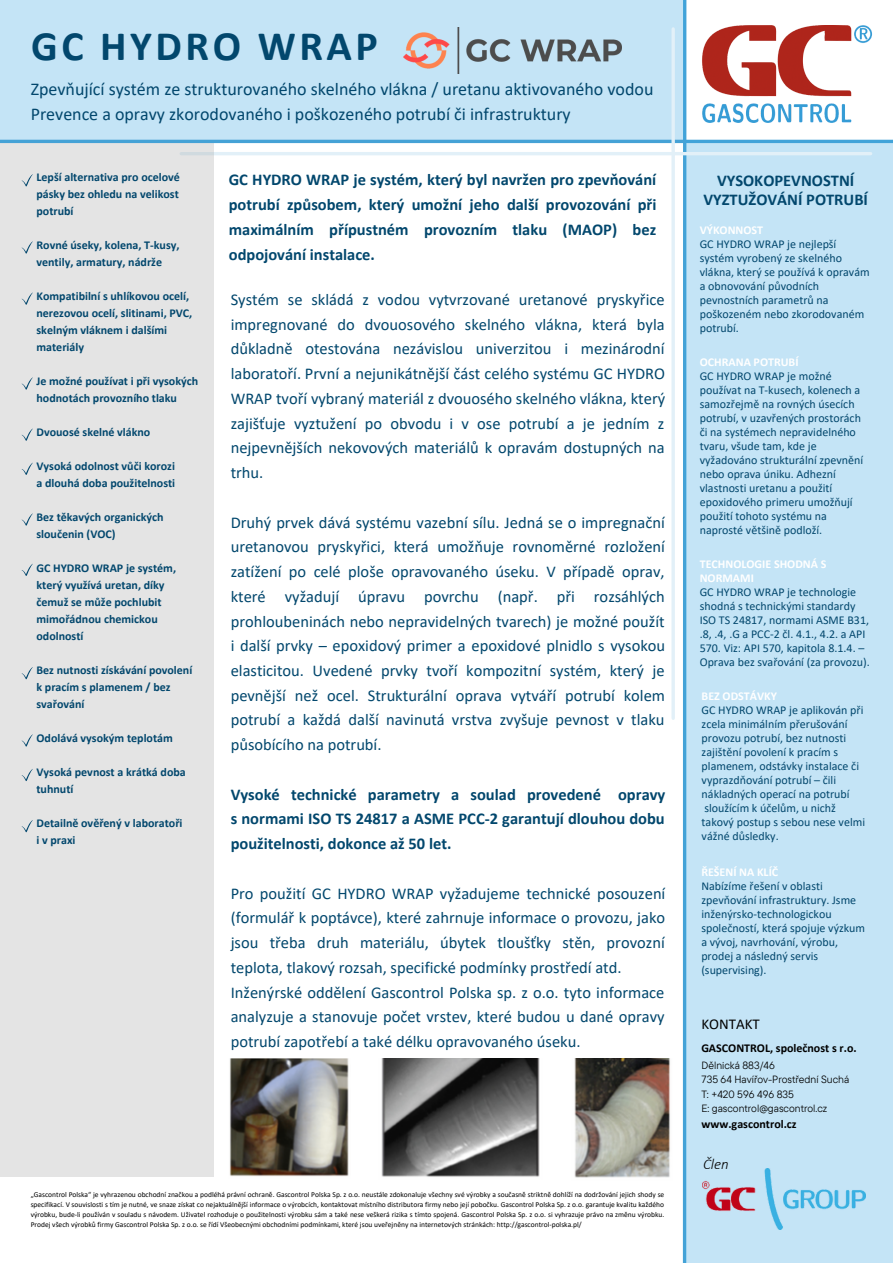
<style>
.page{position:relative;width:893px;height:1264px;background:#fff}
.page>*{position:absolute;margin:0;border:0;box-sizing:border-box;transform-origin:0 0}
.t1{font:700 42px "Calibri";letter-spacing:.085em;color:#02476d}
.t2{font:18px "Calibri";color:#02476d}
.t3{font:16.5px/24.8px "Calibri";color:#02476d;text-align:justify}
.t4{font:700 16.5px/24.8px "Calibri";color:#02476d;text-align:justify}
.t5{font:15px "Calibri";color:#000}
.t6{font:italic 300 15px "Calibri";color:#000}
.t7{font:12px/14px "Calibri";color:#02476d}
.t8{font:700 12px/17px "Calibri";color:#02476d}
.t9{font:700 12px "Calibri";color:#fff}
.t10{font:700 12px "Calibri";color:#000}
.t11{font:10.5px "TT Commons Pro";color:#000}
.t12{font:7.5px/10.1px "Calibri";color:#000;text-align:justify}
.s1{font-weight:700;color:#fff}
</style>
<div class="page">
<svg style="left:682px;top:0;width:4px;height:1262px;fill:#45a2d6"></svg>
<div style="left:0;top:0;width:685px;height:140px;background:#c4e4f6"></div>
<hr style="left:0;top:140px;width:892px;height:3px;background:#45a2d6">
<img style="left:702px;top:26px;width:170px;height:96px">
<div style="left:685px;top:140px;width:207px;height:1122px;background:#c4e4f6"></div>
<hr style="left:181px;top:152px;width:689px;height:3px;background:#e2f0f8">
<hr style="left:671px;top:29px;width:3px;height:689px;background:#e2f0f8">
<img style="left:403px;top:28px;width:218px;height:46px">
<div style="left:0;top:143px;width:214px;height:1033px;background:#e4e4e4"></div>
<svg style="left:22px;top:820px;width:11px;height:12px"></svg>
<svg style="left:22px;top:769px;width:11px;height:12px"></svg>
<svg style="left:22px;top:734px;width:11px;height:12px"></svg>
<svg style="left:22px;top:667px;width:11px;height:12px"></svg>
<svg style="left:22px;top:563px;width:11px;height:13px"></svg>
<svg style="left:22px;top:513px;width:11px;height:13px"></svg>
<svg style="left:22px;top:462px;width:11px;height:13px"></svg>
<svg style="left:22px;top:428px;width:11px;height:13px"></svg>
<svg style="left:22px;top:377px;width:11px;height:13px"></svg>
<svg style="left:22px;top:292px;width:11px;height:13px"></svg>
<svg style="left:22px;top:241px;width:11px;height:13px"></svg>
<svg style="left:22px;top:174px;width:11px;height:12px"></svg>
<img style="left:230px;top:1058px;width:440px;height:120px">
<img style="left:702px;top:1168px;width:163px;height:61px">
<p class="t1" style="left:31px;top:28px;width:348px">GC HYDRO WRAP</p>
<p class="t2" style="left:31px;top:82px;width:624px">Zpevňující systém ze strukturovaného skelného vlákna / uretanu aktivovaného vodou</p>
<p class="t2" style="left:31px;top:106px;width:541px">Prevence a opravy zkorodovaného i poškozeného potrubí či infrastruktury</p>
<p class="t8" style="left:36px;top:170px;width:145px;text-align:justify">Lepší alternativa pro ocelové pásky bez ohledu na velikost potrubí</p>
<p class="t8" style="left:36px;top:238px;width:145px">Rovné úseky, kolena, T-kusy, ventily, armatury, nádrže</p>
<p class="t8" style="left:36px;top:289px;width:157px">Kompatibilní s uhlíkovou ocelí, nerezovou ocelí, slitinami, PVC, skelným vláknem i dalšími materiály</p>
<p class="t8" style="left:36px;top:374px;width:163px">Je možné používat i při vysokých hodnotách provozního tlaku</p>
<p class="t8" style="left:36px;top:425px;width:115px">Dvouosé skelné vlákno</p>
<p class="t8" style="left:36px;top:459px;width:140px">Vysoká odolnost vůči korozi</p>
<p class="t8" style="left:36px;top:476px;width:140px">a dlouhá doba použitelnosti</p>
<p class="t8" style="left:36px;top:510px;width:129px">Bez těkavých organických sloučenin (VOC)</p>
<p class="t8" style="left:36px;top:561px;width:141px">GC HYDRO WRAP je systém, který využívá uretan, díky čemuž se může pochlubit mimořádnou chemickou odolností</p>
<p class="t8" style="left:36px;top:663px;width:157px">Bez nutnosti získávání povolení k pracím s plamenem / bez svařování</p>
<p class="t8" style="left:36px;top:730px;width:138px">Odolává vysokým teplotám</p>
<p class="t8" style="left:36px;top:764px;width:151px">Vysoká pevnost a krátká doba tuhnutí</p>
<p class="t8" style="left:36px;top:815px;width:147px">Detailně ověřený v laboratoři</p>
<p class="t8" style="left:36px;top:832px;width:41px">i v praxi</p>
<p class="t4" style="left:229px;top:169px;width:429px">GC HYDRO WRAP je systém, který byl navržen pro zpevňování potrubí způsobem, který umožní jeho další provozování při maximálním přípustném provozním tlaku (MAOP) bez odpojování instalace.</p>
<p class="t3" style="left:231px;top:288px;width:436px">Systém se skládá z vodou vytvrzované uretanové pryskyřice impregnované do dvouosového skelného vlákna, která byla důkladně otestována nezávislou univerzitou i mezinárodní laboratoří. První a nejunikátnější část celého systému GC HYDRO WRAP tvoří vybraný materiál z dvouosého skelného vlákna, který zajišťuje vyztužení po obvodu i v ose potrubí a je jedním z nejpevnějších nekovových materiálů k opravám dostupných na trhu.</p>
<p class="t3" style="left:231px;top:511px;width:436px">Druhý prvek dává systému vazební sílu. Jedná se o impregnační uretanovou pryskyřici, která umožňuje rovnoměrné rozložení zatížení po celé ploše opravovaného úseku. V případě oprav, které vyžadují úpravu povrchu (např. při rozsáhlých prohloubeninách nebo nepravidelných tvarech) je možné použít i další prvky – epoxidový primer a epoxidové plnidlo s vysokou elasticitou. Uvedené prvky tvoří kompozitní systém, který je pevnější než ocel. Strukturální oprava vytváří potrubí kolem potrubí a každá další navinutá vrstva zvyšuje pevnost v tlaku působícího na potrubí.</p>
<p class="t4" style="left:231px;top:783px;width:436px">Vysoké technické parametry a soulad provedené opravy s normami ISO TS 24817 a ASME PCC-2 garantují dlouhou dobu použitelnosti, dokonce až 50 let.</p>
<p class="t3" style="left:231px;top:882px;width:436px">Pro použití GC HYDRO WRAP vyžadujeme technické posouzení (formulář k poptávce), které zahrnuje informace o provozu, jako jsou třeba druh materiálu, úbytek tloušťky stěn, provozní teplota, tlakový rozsah, specifické podmínky prostředí atd.</p>
<p class="t3" style="left:231px;top:981px;width:435px">Inženýrské oddělení Gascontrol Polska sp. z o.o. tyto informace analyzuje a stanovuje počet vrstev, které budou u dané opravy potrubí zapotřebí a také délku opravovaného úseku.</p>
<p class="t12" style="left:31px;top:1190px;width:635px">„Gascontrol Polska“ je vyhrazenou obchodní značkou a podléhá právní ochraně. Gascontrol Polska Sp. z o.o. neustále zdokonaluje všechny své výrobky a současně striktně dohlíží na dodržování jejich shody se specifikací. V souvislosti s tím je nutné, ve snaze získat co nejaktuálnější informace o výrobcích, kontaktovat místního distributora firmy nebo její pobočku. Gascontrol Polska Sp. z o.o. garantuje kvalitu každého výrobku, bude-li používán v souladu s návodem. Uživatel rozhoduje o použitelnosti výrobku sám a také nese veškerá rizika s tímto spojená. Gascontrol Polska Sp. z o.o. si vyhrazuje právo na změnu výrobku.<br>Prodej všech výrobků firmy Gascontrol Polska Sp. z o.o. se řídí Všeobecnými obchodními podmínkami, které jsou uveřejněny na internetových stránkách: http://gascontrol-polska.pl/</p>
<p class="t4" style="left:703px;top:172px;width:166px;line-height:19px;text-align:center">VYSOKOPEVNOSTNÍ<br>VYZTUŽOVÁNÍ POTRUBÍ</p>
<p class="t9" style="left:699px;top:225px;width:65px">VÝKONNOST</p>
<p class="t7" style="left:699px;top:238px;width:171px">GC HYDRO WRAP je nejlepší systém vyrobený ze skelného vlákna, který se používá k opravám a obnovování původních pevnostních parametrů na poškozeném nebo zkorodovaném potrubí.</p>
<p class="t9" style="left:699px;top:357px;width:100px">OCHRANA POTRUBÍ</p>
<p class="t7" style="left:699px;top:370px;width:165px">GC HYDRO WRAP je možné používat na T-kusech, kolenech a samozřejmě na rovných úsecích potrubí, v uzavřených prostorách či na systémech nepravidelného tvaru, všude tam, kde je vyžadováno strukturální zpevnění nebo oprava úniku. Adhezní vlastnosti uretanu a použití epoxidového primeru umožňují použití tohoto systému na naprosté většině podloží.</p>
<p class="t7" style="left:699px;top:558px;width:171px"><span class="s1">TECHNOLOGIE SHODNÁ S<br>NORMAMI<br></span>GC HYDRO WRAP je technologie shodná s technickými standardy<br>ISO TS 24817, normami ASME B31, .8, .4, .G a PCC-2 čl. 4.1., 4.2. a API<br>570. Viz: API 570, kapitola 8.1.4. –<br>Oprava bez svařování (za provozu).</p>
<p class="t9" style="left:701px;top:691px;width:77px">BEZ ODSTÁVKY</p>
<p class="t7" style="left:701px;top:704px;width:165px">GC HYDRO WRAP je aplikován při zcela minimálním přerušování provozu potrubí, bez nutnosti zajištění povolení k pracím s plamenem, odstávky instalace či vyprazdňování potrubí – čili nákladných operací na potrubí sloužícím k účelům, u nichž takový postup s sebou nese velmi vážné důsledky.</p>
<p class="t9" style="left:701px;top:866px;width:78px">ŘEŠENÍ NA KLÍČ</p>
<p class="t7" style="left:701px;top:879px;width:165px">Nabízíme řešení v oblasti zpevňování infrastruktury. Jsme inženýrsko-technologickou společností, která spojuje výzkum a vývoj, navrhování, výrobu, prodej a následný servis (supervising).</p>
<p class="t5" style="left:701px;top:1017px;width:60px">KONTAKT</p>
<p class="t10" style="left:701px;top:1043px;width:157px">GASCONTROL, společnost s r.o.</p>
<p class="t11" style="left:701px;top:1058px;width:75px">Dělnická 883/46</p>
<p class="t11" style="left:701px;top:1072px;width:149px">735 64 Havířov-Prostřední Suchá</p>
<p class="t11" style="left:701px;top:1087px;width:94px">T: +420 596 496 835</p>
<p class="t11" style="left:701px;top:1101px;width:127px">E: gascontrol@gascontrol.cz</p>
<p class="t10" style="left:701px;top:1118px;width:96px">www.gascontrol.cz</p>
<p class="t6" style="left:703px;top:1157px;width:27px">Člen</p>
</div>
